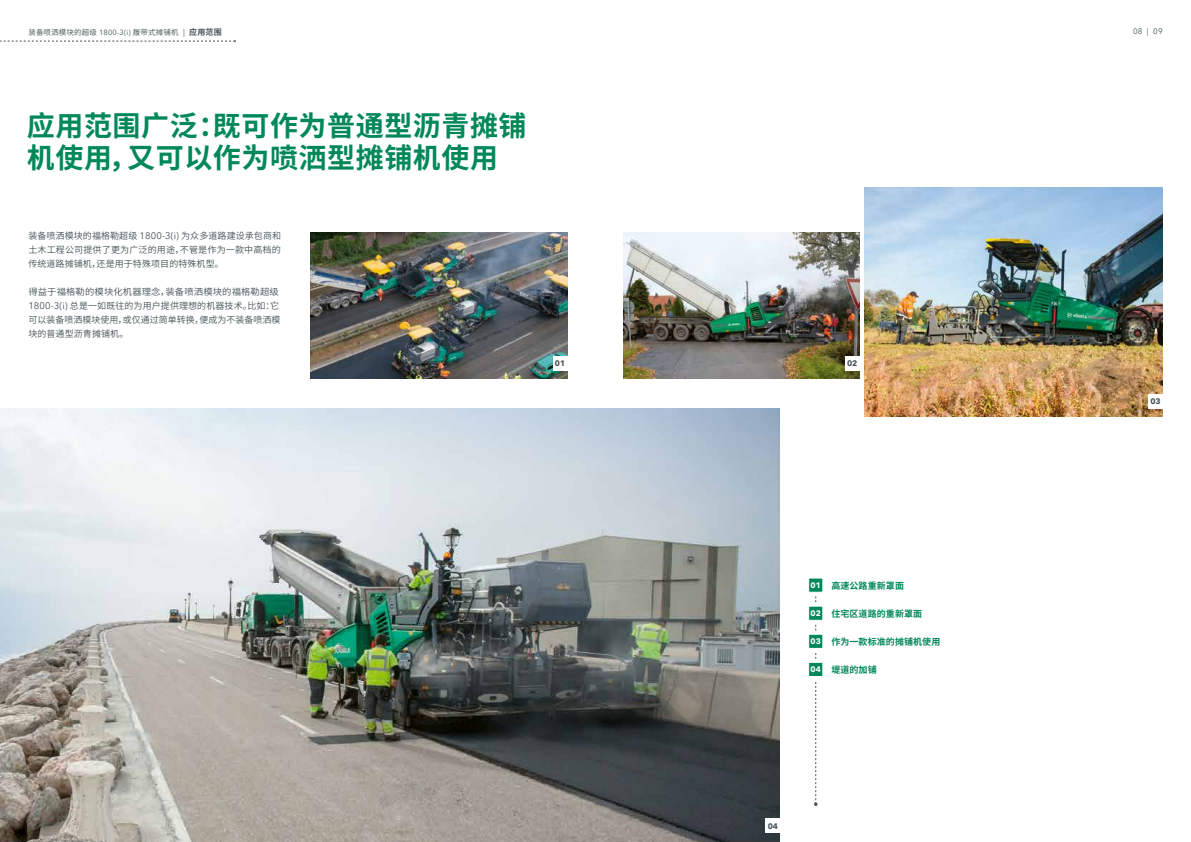
<style>
.page{position:relative;width:1191px;height:842px;background:#fff}
.page>*{position:absolute;margin:0;border:0;box-sizing:border-box;transform-origin:0 0}
.t1{font:700 28px/32px "Source Han Sans SC";letter-spacing:.02em;color:#008858}
.t2{font:9px/14px "Source Han Sans SC";letter-spacing:.01em;color:#455256;scale:1.04 1}
.t3{font:9px/14px "Source Han Sans SC";letter-spacing:.01em;color:#455256;text-align:justify}
.t4{font:700 9px "Source Han Sans SC";letter-spacing:.01em;color:#008858}
.t5{font:700 8px "Avenir Next LT Pro";letter-spacing:-.01em;color:#455256}
.t6{font:8px "Avenir Next LT Pro";color:#455256}
.t7{font:7.5px "Source Han Sans SC";letter-spacing:.02em;color:#455256}
.s1{font-family:"Avenir Next LT Pro"}
.s2{font-family:"Avenir Next LT Pro";font-size:8px}
.s3{font-weight:700;font-size:8px}
.s4{font-family:"Avenir Next LT Pro";font-size:9.5px}
.s5{font-family:"Avenir Next LT Pro";font-size:8px;color:#fff}
</style>
<div class="page">
<img style="left:310px;top:233px;width:257px;height:146px">
<img style="left:624px;top:233px;width:235px;height:146px">
<img style="left:0;top:408px;width:780px;height:434px">
<div style="left:808px;top:577px;width:15px;height:16px;background:#008858;border:1px solid #fff"></div>
<div style="left:808px;top:634px;width:15px;height:15px;background:#008858;border:1px solid #fff"></div>
<div style="left:808px;top:662px;width:15px;height:15px;background:#008858;border:1px solid #fff"></div>
<div style="left:808px;top:606px;width:15px;height:15px;background:#008858;border:1px solid #fff"></div>
<svg style="left:814px;top:682px;width:3px;height:124px"></svg>
<img style="left:865px;top:187px;width:297px;height:230px">
<div style="left:1148px;top:394px;width:14px;height:14px;background:#fff"></div>
<div style="left:845px;top:356px;width:14px;height:14px;background:#fff"></div>
<div style="left:765px;top:818px;width:15px;height:14px;background:#fff"></div>
<div style="left:553px;top:356px;width:14px;height:14px;background:#fff"></div>
<svg style="left:0;top:40px;width:236px;height:2px"></svg>
<p class="t7" style="left:28px;top:28px;width:195px">装备喷洒模块的超级 <span class="s1">1800-3(i)</span> 履带式摊铺机 <span class="s2">|</span> <span class="s3">应用范围</span></p>
<p class="t6" style="left:1133px;top:27px;width:31px">08 | 09</p>
<h1 class="t1" style="left:27px;top:110px;width:501px">应用范围广泛：既可作为普通型沥青摊铺机使用，又可以作为喷洒型摊铺机使用</h1>
<p class="t3" style="left:28px;top:229px;width:254px">装备喷洒模块的福格勒超级 <span class="s4">1800-3(i)</span> 为众多道路建设承包商和土木工程公司提供了更为广泛的用途，不管是作为一款中高档的传统道路摊铺机，还是用于特殊项目的特殊机型。</p>
<p class="t2" style="left:28px;top:285px;width:244px">得益于福格勒的模块化机器理念，装备喷洒模块的福格勒超级<br><span class="s4">1800-3(i)</span> 总是一如既往的为用户提供理想的机器技术。比如：它可以装备喷洒模块使用，或仅通过简单转换，便成为不装备喷洒模块的普通型沥青摊铺机。</p>
<p class="t5" style="left:555px;top:359px;width:12px">01</p>
<p class="t5" style="left:847px;top:359px;width:12px">02</p>
<p class="t4" style="left:810px;top:580px;width:95px"><span class="s5">01</span> 高速公路重新罩面</p>
<p class="t4" style="left:810px;top:608px;width:113px"><span class="s5">02</span> 住宅区道路的重新罩面</p>
<p class="t4" style="left:810px;top:636px;width:131px"><span class="s5">03</span> 作为一款标准的摊铺机使用</p>
<p class="t4" style="left:810px;top:664px;width:68px"><span class="s5">04</span> 堤道的加铺</p>
<p class="t5" style="left:767px;top:821px;width:12px">04</p>
<p class="t5" style="left:1150px;top:397px;width:12px">03</p>
</div>
